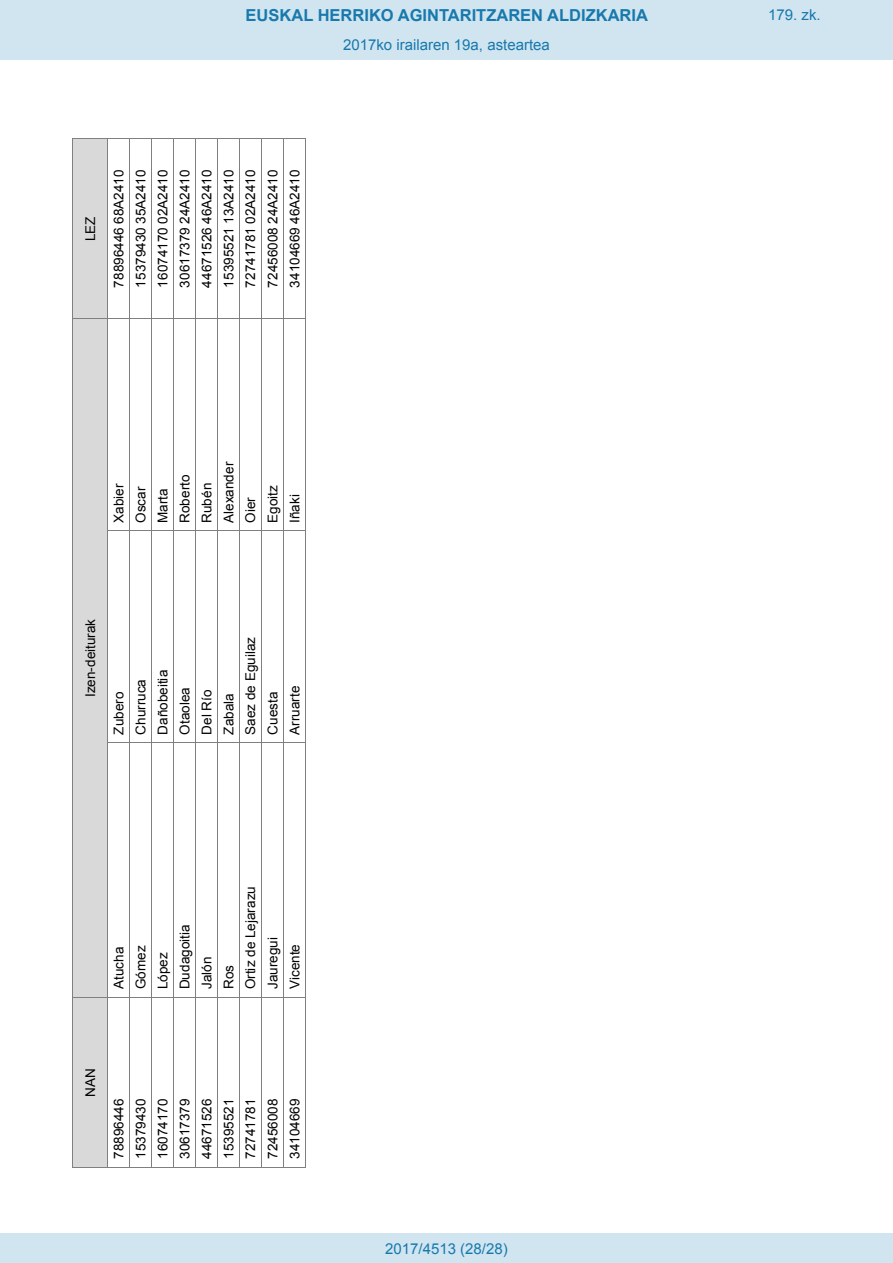
<style>
.page{position:relative;width:893px;height:1263px;background:#fff}
.page>*{position:absolute;margin:0;border:0;box-sizing:border-box;transform-origin:0 0}
.t1{font:700 16.5px "Arial";color:#1879ad}
.Paginacion_Centro{font:15px "Arial";color:#1879ad}
.t2{font:13.5px "Arial";letter-spacing:.005em;color:#000}
</style>
<div class="page">
<div style="left:73px;top:998px;width:34px;height:169px;background:#d9d9d9"></div>
<div style="left:73px;top:319px;width:34px;height:678px;background:#d9d9d9"></div>
<div style="left:73px;top:139px;width:34px;height:179px;background:#d9d9d9"></div>
<hr style="left:73px;top:998px;width:1px;height:169px;background:#808080">
<hr style="left:73px;top:319px;width:1px;height:678px;background:#808080">
<hr style="left:73px;top:139px;width:1px;height:179px;background:#808080">
<hr style="left:73px;top:1167px;width:34px;height:1px;background:#808080">
<hr style="left:73px;top:997px;width:34px;height:1px;background:#808080">
<hr style="left:73px;top:318px;width:34px;height:1px;background:#808080">
<hr style="left:73px;top:138px;width:34px;height:1px;background:#808080">
<hr style="left:107px;top:998px;width:1px;height:169px;background:#808080">
<hr style="left:107px;top:743px;width:1px;height:254px;background:#808080">
<hr style="left:107px;top:531px;width:1px;height:211px;background:#808080">
<hr style="left:107px;top:319px;width:1px;height:212px;background:#808080">
<hr style="left:107px;top:139px;width:1px;height:179px;background:#808080">
<hr style="left:129px;top:998px;width:1px;height:169px;background:#808080">
<hr style="left:129px;top:743px;width:1px;height:254px;background:#808080">
<hr style="left:129px;top:531px;width:1px;height:211px;background:#808080">
<hr style="left:129px;top:319px;width:1px;height:212px;background:#808080">
<hr style="left:129px;top:139px;width:1px;height:179px;background:#808080">
<hr style="left:151px;top:998px;width:1px;height:169px;background:#808080">
<hr style="left:151px;top:743px;width:1px;height:254px;background:#808080">
<hr style="left:151px;top:531px;width:1px;height:211px;background:#808080">
<hr style="left:151px;top:319px;width:1px;height:212px;background:#808080">
<hr style="left:151px;top:139px;width:1px;height:179px;background:#808080">
<hr style="left:173px;top:998px;width:1px;height:169px;background:#808080">
<hr style="left:173px;top:743px;width:1px;height:254px;background:#808080">
<hr style="left:173px;top:531px;width:1px;height:211px;background:#808080">
<hr style="left:173px;top:319px;width:1px;height:212px;background:#808080">
<hr style="left:173px;top:139px;width:1px;height:179px;background:#808080">
<hr style="left:195px;top:998px;width:1px;height:169px;background:#808080">
<hr style="left:195px;top:743px;width:1px;height:254px;background:#808080">
<hr style="left:195px;top:531px;width:1px;height:211px;background:#808080">
<hr style="left:195px;top:319px;width:1px;height:212px;background:#808080">
<hr style="left:195px;top:139px;width:1px;height:179px;background:#808080">
<hr style="left:217px;top:998px;width:1px;height:169px;background:#808080">
<hr style="left:217px;top:743px;width:1px;height:254px;background:#808080">
<hr style="left:217px;top:531px;width:1px;height:211px;background:#808080">
<hr style="left:217px;top:319px;width:1px;height:212px;background:#808080">
<hr style="left:217px;top:139px;width:1px;height:179px;background:#808080">
<hr style="left:239px;top:998px;width:1px;height:169px;background:#808080">
<hr style="left:239px;top:743px;width:1px;height:254px;background:#808080">
<hr style="left:239px;top:531px;width:1px;height:211px;background:#808080">
<hr style="left:239px;top:319px;width:1px;height:212px;background:#808080">
<hr style="left:239px;top:139px;width:1px;height:179px;background:#808080">
<hr style="left:261px;top:998px;width:1px;height:169px;background:#808080">
<hr style="left:261px;top:743px;width:1px;height:254px;background:#808080">
<hr style="left:261px;top:531px;width:1px;height:211px;background:#808080">
<hr style="left:261px;top:319px;width:1px;height:212px;background:#808080">
<hr style="left:261px;top:139px;width:1px;height:179px;background:#808080">
<hr style="left:283px;top:998px;width:1px;height:169px;background:#808080">
<hr style="left:283px;top:743px;width:1px;height:254px;background:#808080">
<hr style="left:283px;top:531px;width:1px;height:211px;background:#808080">
<hr style="left:283px;top:319px;width:1px;height:212px;background:#808080">
<hr style="left:283px;top:139px;width:1px;height:179px;background:#808080">
<svg style="left:107px;top:1167px;width:199px;height:1px"></svg>
<hr style="left:305px;top:998px;width:1px;height:169px;background:#808080">
<svg style="left:107px;top:997px;width:199px;height:1px"></svg>
<hr style="left:305px;top:743px;width:1px;height:254px;background:#808080">
<svg style="left:107px;top:742px;width:199px;height:1px"></svg>
<hr style="left:305px;top:531px;width:1px;height:211px;background:#808080">
<hr style="left:305px;top:319px;width:1px;height:212px;background:#808080">
<svg style="left:107px;top:318px;width:199px;height:1px"></svg>
<hr style="left:305px;top:139px;width:1px;height:179px;background:#808080">
<svg style="left:107px;top:138px;width:199px;height:1px"></svg>
<div style="left:0;top:0;width:893px;height:60px;background:#d0e5f0"></div>
<div style="left:0;top:1233px;width:893px;height:30px;background:#d0e5f0"></div>
<p class="t1" style="left:246px;top:4px;width:404px">EUSKAL HERRIKO AGINTARITZAREN ALDIZKARIA</p>
<p class="Paginacion_Centro" style="left:768px;top:5px;width:54px">179. zk.</p>
<p class="Paginacion_Centro" style="left:343px;top:35px;width:208px">2017ko irailaren 19a, asteartea</p>
<p class="t2" style="left:82px;top:241px;width:26px;rotate:-90deg">LEZ</p>
<p class="t2" style="left:110px;top:288px;width:120px;rotate:-90deg">78896446 68A2410</p>
<p class="t2" style="left:132px;top:288px;width:120px;rotate:-90deg">15379430 35A2410</p>
<p class="t2" style="left:154px;top:288px;width:120px;rotate:-90deg">16074170 02A2410</p>
<p class="t2" style="left:176px;top:288px;width:120px;rotate:-90deg">30617379 24A2410</p>
<p class="t2" style="left:198px;top:288px;width:120px;rotate:-90deg">44671526 46A2410</p>
<p class="t2" style="left:220px;top:288px;width:120px;rotate:-90deg">15395521 13A2410</p>
<p class="t2" style="left:242px;top:288px;width:120px;rotate:-90deg">72741781 02A2410</p>
<p class="t2" style="left:264px;top:288px;width:120px;rotate:-90deg">72456008 24A2410</p>
<p class="t2" style="left:286px;top:288px;width:120px;rotate:-90deg">34104669 46A2410</p>
<p class="t2" style="left:110px;top:523px;width:41px;rotate:-90deg">Xabier</p>
<p class="t2" style="left:132px;top:523px;width:38px;rotate:-90deg">Oscar</p>
<p class="t2" style="left:154px;top:523px;width:36px;rotate:-90deg">Marta</p>
<p class="t2" style="left:176px;top:523px;width:50px;rotate:-90deg">Roberto</p>
<p class="t2" style="left:198px;top:523px;width:41px;rotate:-90deg">Rubén</p>
<p class="t2" style="left:220px;top:523px;width:63px;rotate:-90deg">Alexander</p>
<p class="t2" style="left:242px;top:523px;width:27px;rotate:-90deg">Oier</p>
<p class="t2" style="left:264px;top:523px;width:39px;rotate:-90deg">Egoitz</p>
<p class="t2" style="left:286px;top:523px;width:30px;rotate:-90deg">Iñaki</p>
<p class="t2" style="left:82px;top:697px;width:80px;rotate:-90deg">Izen-deiturak</p>
<p class="t2" style="left:110px;top:735px;width:44px;rotate:-90deg">Zubero</p>
<p class="t2" style="left:132px;top:735px;width:57px;rotate:-90deg">Churruca</p>
<p class="t2" style="left:154px;top:735px;width:66px;rotate:-90deg">Dañobeitia</p>
<p class="t2" style="left:176px;top:735px;width:49px;rotate:-90deg">Otaolea</p>
<p class="t2" style="left:198px;top:735px;width:47px;rotate:-90deg">Del Río</p>
<p class="t2" style="left:220px;top:735px;width:43px;rotate:-90deg">Zabala</p>
<p class="t2" style="left:242px;top:735px;width:99px;rotate:-90deg">Saez de Eguilaz</p>
<p class="t2" style="left:264px;top:735px;width:44px;rotate:-90deg">Cuesta</p>
<p class="t2" style="left:286px;top:735px;width:50px;rotate:-90deg">Arruarte</p>
<p class="t2" style="left:110px;top:989px;width:44px;rotate:-90deg">Atucha</p>
<p class="t2" style="left:132px;top:989px;width:45px;rotate:-90deg">Gómez</p>
<p class="t2" style="left:154px;top:989px;width:39px;rotate:-90deg">López</p>
<p class="t2" style="left:176px;top:989px;width:66px;rotate:-90deg">Dudagoitia</p>
<p class="t2" style="left:198px;top:989px;width:34px;rotate:-90deg">Jalón</p>
<p class="t2" style="left:220px;top:989px;width:26px;rotate:-90deg">Ros</p>
<p class="t2" style="left:242px;top:989px;width:104px;rotate:-90deg">Ortiz de Lejarazu</p>
<p class="t2" style="left:264px;top:989px;width:53px;rotate:-90deg">Jauregui</p>
<p class="t2" style="left:286px;top:989px;width:47px;rotate:-90deg">Vicente</p>
<p class="t2" style="left:82px;top:1096px;width:30px;rotate:-90deg">NAN</p>
<p class="t2" style="left:110px;top:1159px;width:62px;rotate:-90deg">78896446</p>
<p class="t2" style="left:132px;top:1159px;width:62px;rotate:-90deg">15379430</p>
<p class="t2" style="left:154px;top:1159px;width:62px;rotate:-90deg">16074170</p>
<p class="t2" style="left:176px;top:1159px;width:62px;rotate:-90deg">30617379</p>
<p class="t2" style="left:198px;top:1159px;width:62px;rotate:-90deg">44671526</p>
<p class="t2" style="left:220px;top:1159px;width:62px;rotate:-90deg">15395521</p>
<p class="t2" style="left:242px;top:1159px;width:62px;rotate:-90deg">72741781</p>
<p class="t2" style="left:264px;top:1159px;width:62px;rotate:-90deg">72456008</p>
<p class="t2" style="left:286px;top:1159px;width:62px;rotate:-90deg">34104669</p>
<p class="Paginacion_Centro" style="left:385px;top:1238px;width:124px">2017/4513 (28/28)</p>
</div>
